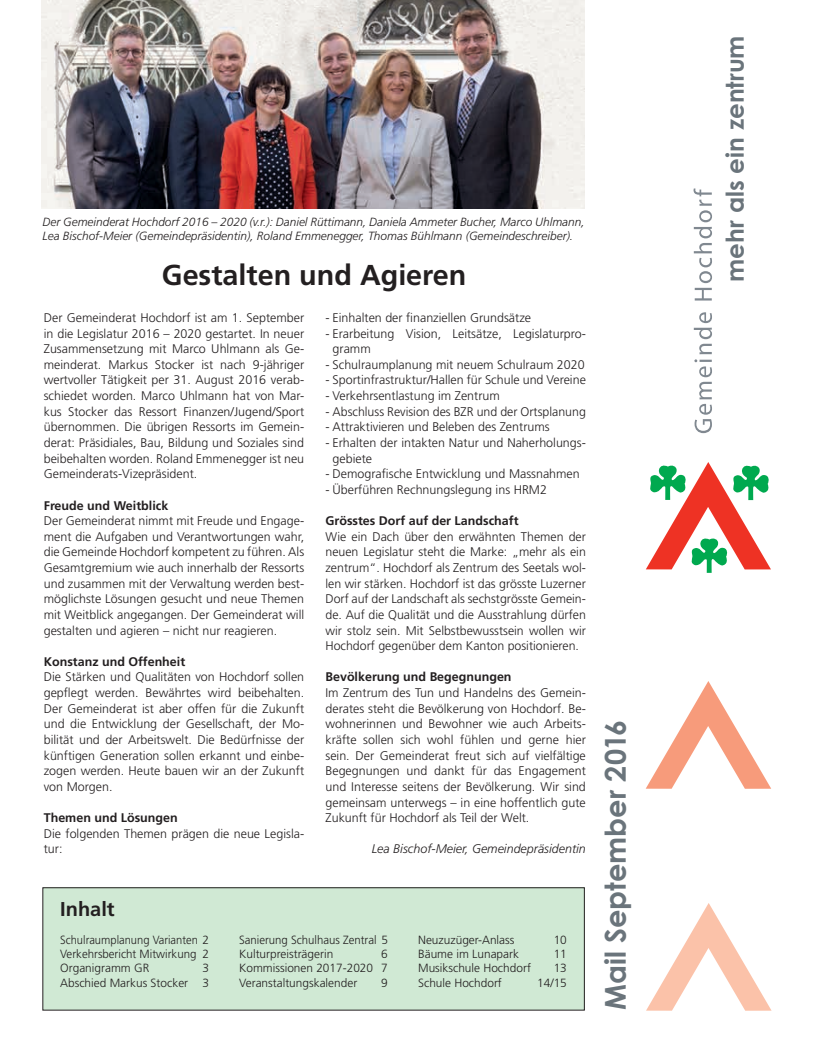
<style>
.page{position:relative;width:815px;height:1053px;background:#fff}
.page>*{position:absolute;margin:0;border:0;box-sizing:border-box;transform-origin:0 0}
.t1{font:700 28.75px "Frutiger";color:#231f20}
.t2{font:700 28.75px "Century Gothic";color:#6a747b}
.t3{font:700 24.62px "Century Gothic";color:#6a747b}
.t4{font:700 20px "Frutiger";color:#231f20}
.t5{font:300 12.5px/15.6px "Frutiger";color:#231f20;text-align:justify}
.t6{font:700 12.5px "Frutiger";color:#231f20}
.t7{font:italic 300 12.5px "Frutiger";color:#231f20}
.t8{font:italic 300 11.88px/14.4px "Frutiger";color:#231f20}
.t9{font:300 11.88px/14.4px "Frutiger";color:#231f20;text-align:right}
.t10{font:300 11.88px/14.4px "Frutiger";color:#231f20;text-align:justify;scale:.94 1}
.t11{font:300 11.88px/14.4px "Frutiger";color:#231f20;scale:.96 1}
</style>
<div class="page">
<div style="left:43px;top:887px;width:541px;height:123px;background:#d0e9d4"></div>
<div style="left:43px;top:887px;width:542px;height:123px;border:1px solid #231f20"></div>
<svg style="left:646px;top:681px;width:125px;height:107px"></svg>
<svg style="left:646px;top:903px;width:125px;height:107px"></svg>
<img style="left:42px;top:0;width:542px;height:208px">
<svg style="left:646px;top:462px;width:125px;height:111px"></svg>
<svg style="left:694px;top:312px;width:18px;height:121px"></svg>
<svg style="left:694px;top:188px;width:18px;height:112px"></svg>
<p class="t8" style="left:43px;top:214px;width:544px">Der Gemeinderat Hochdorf 2016 – 2020 (v.r.): Daniel Rüttimann, Daniela Ammeter Bucher, Marco Uhlmann,<br>Lea Bischof-Meier (Gemeindepräsidentin), Roland Emmenegger, Thomas Bühlmann (Gemeindeschreiber).</p>
<h1 class="t1" style="left:162px;top:258px;width:306px">Gestalten und Agieren</h1>
<p class="t5" style="left:44px;top:310px;width:262px">Der Gemeinderat Hochdorf ist am 1. September in die Legislatur 2016 – 2020 gestartet. In neuer Zusammensetzung mit Marco Uhlmann als Ge&shy;meinderat. Markus Stocker ist nach 9-jähriger wertvoller Tätigkeit per 31. August 2016 verab&shy;schiedet worden. Marco Uhlmann hat von Mar&shy;kus Stocker das Ressort Finanzen/Jugend/Sport übernommen. Die übrigen Ressorts im Gemein&shy;derat: Präsidiales, Bau, Bildung und Soziales sind beibehalten worden. Roland Emmenegger ist neu Gemeinderats-Vizepräsident.</p>
<p class="t6" style="left:44px;top:498px;width:126px">Freude und Weitblick</p>
<p class="t5" style="left:44px;top:513px;width:262px">Der Gemeinderat nimmt mit Freude und Engage&shy;ment die Aufgaben und Verantwortungen wahr, die Gemeinde Hochdorf kompetent zu führen. Als Gesamtgremium wie auch innerhalb der Ressorts und zusammen mit der Verwaltung werden best&shy;möglichste Lösungen gesucht und neue Themen mit Weitblick angegangen. Der Gemeinderat will gestalten und agieren – nicht nur reagieren.</p>
<p class="t6" style="left:44px;top:654px;width:143px">Konstanz und Offenheit</p>
<p class="t5" style="left:44px;top:669px;width:262px">Die Stärken und Qualitäten von Hochdorf sollen gepflegt werden. Bewährtes wird beibehalten.<br>Der Gemeinderat ist aber offen für die Zukunft und die Entwicklung der Gesellschaft, der Mo&shy;bilität und der Arbeitswelt. Die Bedürfnisse der künftigen Generation sollen erkannt und einbe&shy;zogen werden. Heute bauen wir an der Zukunft von Morgen.</p>
<p class="t6" style="left:44px;top:810px;width:136px">Themen und Lösungen</p>
<p class="t5" style="left:44px;top:825px;width:262px">Die folgenden Themen prägen die neue Legisla&shy;tur:</p>
<p class="t5" style="left:325px;top:310px;width:207px">- Einhalten der finanziellen Grundsätze</p>
<p class="t5" style="left:333px;top:325px;width:255px;text-indent:-7px">- Erarbeitung Vision, Leitsätze, Legislaturpro&shy;gramm</p>
<p class="t5" style="left:325px;top:356px;width:261px">- Schulraumplanung mit neuem Schulraum 2020</p>
<p class="t5" style="left:325px;top:372px;width:262px">- Sportinfrastruktur/Hallen für Schule und Vereine</p>
<p class="t5" style="left:325px;top:388px;width:176px">- Verkehrsentlastung im Zentrum</p>
<p class="t5" style="left:325px;top:403px;width:262px">- Abschluss Revision des BZR und der Ortsplanung</p>
<p class="t5" style="left:325px;top:419px;width:226px">- Attraktivieren und Beleben des Zentrums</p>
<p class="t5" style="left:333px;top:435px;width:255px;text-indent:-7px">- Erhalten der intakten Natur und Naherholungs&shy;gebiete</p>
<p class="t5" style="left:325px;top:466px;width:256px">- Demografische Entwicklung und Massnahmen</p>
<p class="t5" style="left:325px;top:481px;width:223px">- Überführen Rechnungslegung ins HRM2</p>
<p class="t6" style="left:325px;top:513px;width:195px">Grösstes Dorf auf der Landschaft</p>
<p class="t5" style="left:325px;top:528px;width:262px">Wie ein Dach über den erwähnten Themen der neuen Legislatur steht die Marke: „mehr als ein zentrum“. Hochdorf als Zentrum des Seetals wol&shy;len wir stärken. Hochdorf ist das grösste Luzerner Dorf auf der Landschaft als sechstgrösste Gemein&shy;de. Auf die Qualität und die Ausstrahlung dürfen wir stolz sein. Mit Selbstbewusstsein wollen wir Hochdorf gegenüber dem Kanton positionieren.</p>
<p class="t6" style="left:325px;top:669px;width:188px">Bevölkerung und Begegnungen</p>
<p class="t5" style="left:325px;top:685px;width:262px">Im Zentrum des Tun und Handelns des Gemein&shy;derates steht die Bevölkerung von Hochdorf. Be&shy;wohnerinnen und Bewohner wie auch Arbeits&shy;kräfte sollen sich wohl fühlen und gerne hier sein. Der Gemeinderat freut sich auf vielfältige Begegnungen und dankt für das Engagement und Interesse seitens der Bevölkerung. Wir sind gemeinsam unterwegs – in eine hoffentlich gute Zukunft für Hochdorf als Teil der Welt.</p>
<p class="t7" style="left:372px;top:841px;width:216px">Lea Bischof-Meier, Gemeindepräsidentin</p>
<h3 class="t4" style="left:60px;top:897px;width:56px">Inhalt</h3>
<p class="t10" style="left:60px;top:932px;width:160px">Schulraumplanung Varianten 2<br>Verkehrsbericht Mitwirkung 2<br>Organigramm GR</p>
<p class="t9" style="left:60px;top:960px;width:150px">3<br>Abschied Markus Stocker 3</p>
<p class="t11" style="left:239px;top:932px;width:156px">Sanierung Schulhaus Zentral 5<br>Kulturpreisträgerin</p>
<p class="t9" style="left:239px;top:946px;width:150px;text-align:justify;text-indent:142px">6<br>Kommissionen 2017-2020 7<br>Veranstaltungskalender</p>
<p class="t9" style="left:381px;top:975px;width:8px">9</p>
<p class="t9" style="left:418px;top:932px;width:98px">Neuzuzüger-Anlass</p>
<p class="t9" style="left:554px;top:932px;width:15px">10</p>
<p class="t9" style="left:418px;top:946px;width:102px">Bäume im Lunapark</p>
<p class="t9" style="left:554px;top:946px;width:15px">11</p>
<p class="t9" style="left:418px;top:960px;width:114px">Musikschule Hochdorf</p>
<p class="t9" style="left:554px;top:960px;width:15px">13</p>
<p class="t9" style="left:418px;top:975px;width:85px">Schule Hochdorf</p>
<p class="t9" style="left:537px;top:975px;width:31px">14/15</p>
<h1 class="t2" style="left:597px;top:1010px;width:292px;rotate:-90deg">Mail September 2016</h1>
<h2 class="t3" style="left:719px;top:282px;width:248px;rotate:-90deg">mehr als ein zentrum</h2>
</div>
